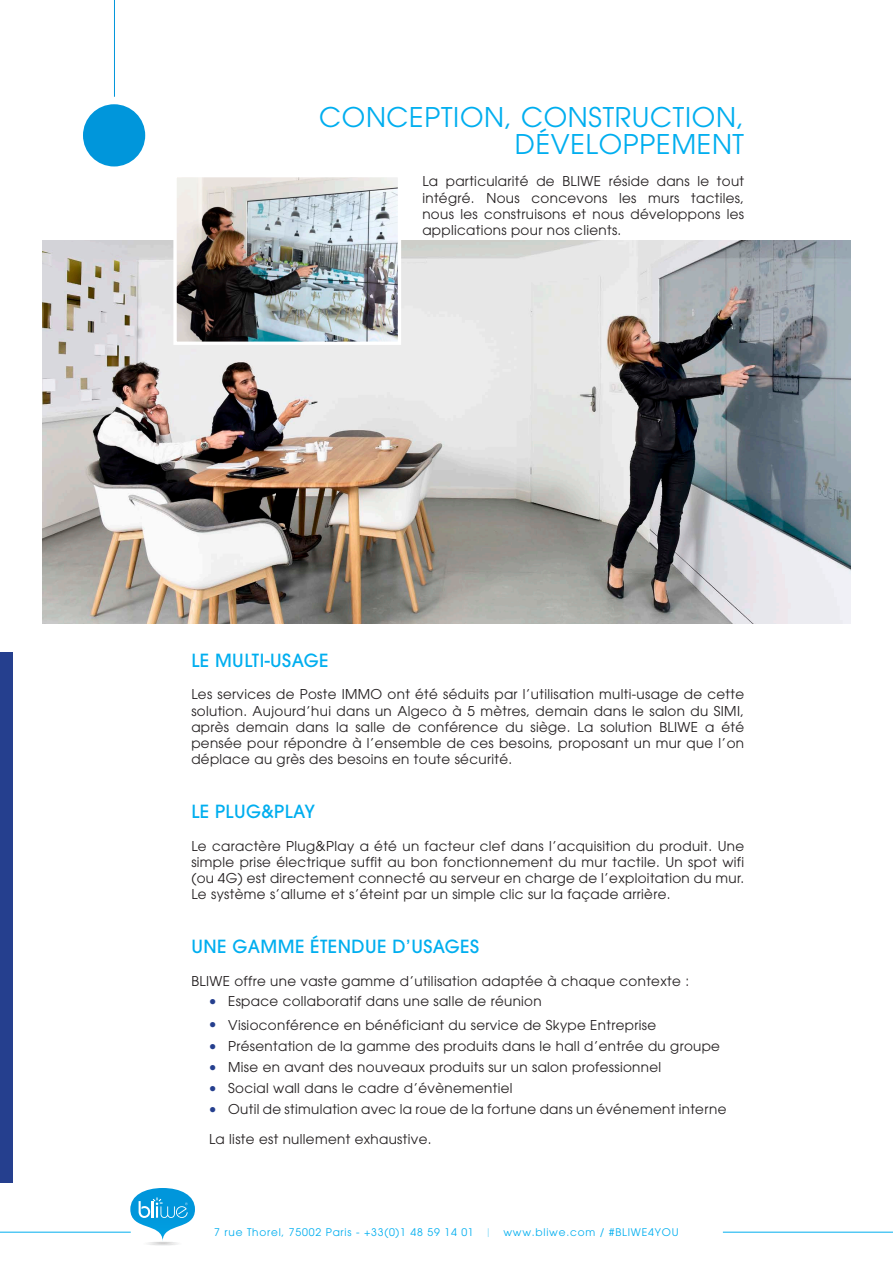
<style>
.page{position:relative;width:893px;height:1263px;background:#fff}
.page>*{position:absolute;margin:0;border:0;box-sizing:border-box;transform-origin:0 0}
.t1{font:27px/26.7px "Avant Garde";letter-spacing:.025em;color:#00aeef;text-align:right}
.t2{font:500 18px "Avant Garde";letter-spacing:.025em;color:#00aeef}
.t3{font:13.5px/16.2px "Avant Garde";letter-spacing:.025em;color:#231f20;text-align:justify}
.t4{font:12px "Verdana";color:#253f8e}
.t5{font:10.5px "Avant Garde";letter-spacing:.075em;color:#00aeef}
.s1{font-weight:200}
</style>
<div class="page">
<img style="left:43px;top:241px;width:807px;height:383px">
<div style="left:0;top:653px;width:13px;height:530px;background:#253f8e"></div>
<img style="left:177px;top:178px;width:220px;height:163px">
<div style="left:173px;top:174px;width:228px;height:171px;border:3px solid #fff"></div>
<hr style="left:114px;top:0;width:1px;height:156px;background:#0096db">
<div style="left:79px;top:100px;width:70px;height:70px;background:#0096db;border-radius:50%"></div>
<div style="left:75px;top:97px;width:78px;height:77px;border:8px solid #fff;border-radius:50%"></div>
<svg style="left:130px;top:1188px;width:65px;height:58px"></svg>
<hr style="left:0;top:1232px;width:131px;height:1px;background:#00aeef">
<hr style="left:723px;top:1232px;width:170px;height:1px;background:#00aeef">
<p class="t1" style="left:319px;top:104px;width:426px">CONCEPTION, CONSTRUCTION,<br>DÉVELOPPEMENT</p>
<p class="t3" style="left:422px;top:173px;width:323px">La particularité de BLIWE réside dans le tout intégré. Nous concevons les murs tactiles, nous les construisons et nous développons les applications pour nos clients.</p>
<p class="t2" style="left:191px;top:649px;width:139px">LE MULTI-USAGE</p>
<p class="t3" style="left:191px;top:686px;width:554px">Les services de Poste IMMO ont été séduits par l’utilisation multi-usage de cette solution. Aujourd’hui dans un Algeco à 5 mètres, demain dans le salon du SIMI, après demain dans la salle de conférence du siège. La solution BLIWE a été pensée pour répondre à l’ensemble de ces besoins, proposant un mur que l’on déplace au grès des besoins en toute sécurité.</p>
<p class="t2" style="left:191px;top:800px;width:125px">LE PLUG&amp;PLAY</p>
<p class="t3" style="left:191px;top:837px;width:554px">Le caractère Plug&amp;Play a été un facteur clef dans l’acquisition du produit. Une simple prise électrique suffit au bon fonctionnement du mur tactile. Un spot wifi (ou 4G) est directement connecté au serveur en charge de l’exploitation du mur.<br>Le système s’allume et s’éteint par un simple clic sur la façade arrière.</p>
<p class="t2" style="left:191px;top:935px;width:289px">UNE GAMME ÉTENDUE D’USAGES</p>
<p class="t3" style="left:191px;top:972px;width:499px">BLIWE offre une vaste gamme d’utilisation adaptée à chaque contexte :</p>
<p class="t4" style="left:209px;top:992px;width:9px">●</p>
<p class="t3" style="left:228px;top:993px;width:315px">Espace collaboratif dans une salle de réunion</p>
<p class="t4" style="left:209px;top:1016px;width:9px">●</p>
<p class="t3" style="left:228px;top:1017px;width:429px">Visioconférence en bénéficiant du service de Skype Entreprise</p>
<p class="t4" style="left:209px;top:1037px;width:9px">●</p>
<p class="t3" style="left:228px;top:1038px;width:493px">Présentation de la gamme des produits dans le hall d’entrée du groupe</p>
<p class="t4" style="left:209px;top:1058px;width:9px">●</p>
<p class="t3" style="left:228px;top:1059px;width:435px">Mise en avant des nouveaux produits sur un salon professionnel</p>
<p class="t4" style="left:209px;top:1079px;width:9px">●</p>
<p class="t3" style="left:228px;top:1080px;width:286px">Social wall dans le cadre d’évènementiel</p>
<p class="t4" style="left:209px;top:1100px;width:9px">●</p>
<p class="t3" style="left:228px;top:1101px;width:500px">Outil de stimulation avec la roue de la fortune dans un événement interne</p>
<p class="t3" style="left:209px;top:1131px;width:224px">La liste est nullement exhaustive.</p>
<p class="t5" style="left:214px;top:1226px;width:466px">7 rue Thorel, 75002 Paris - +33(0)1 48 59 14 01 <span class="s1">|</span> www.bliwe.com / #BLIWE4YOU</p>
</div>
